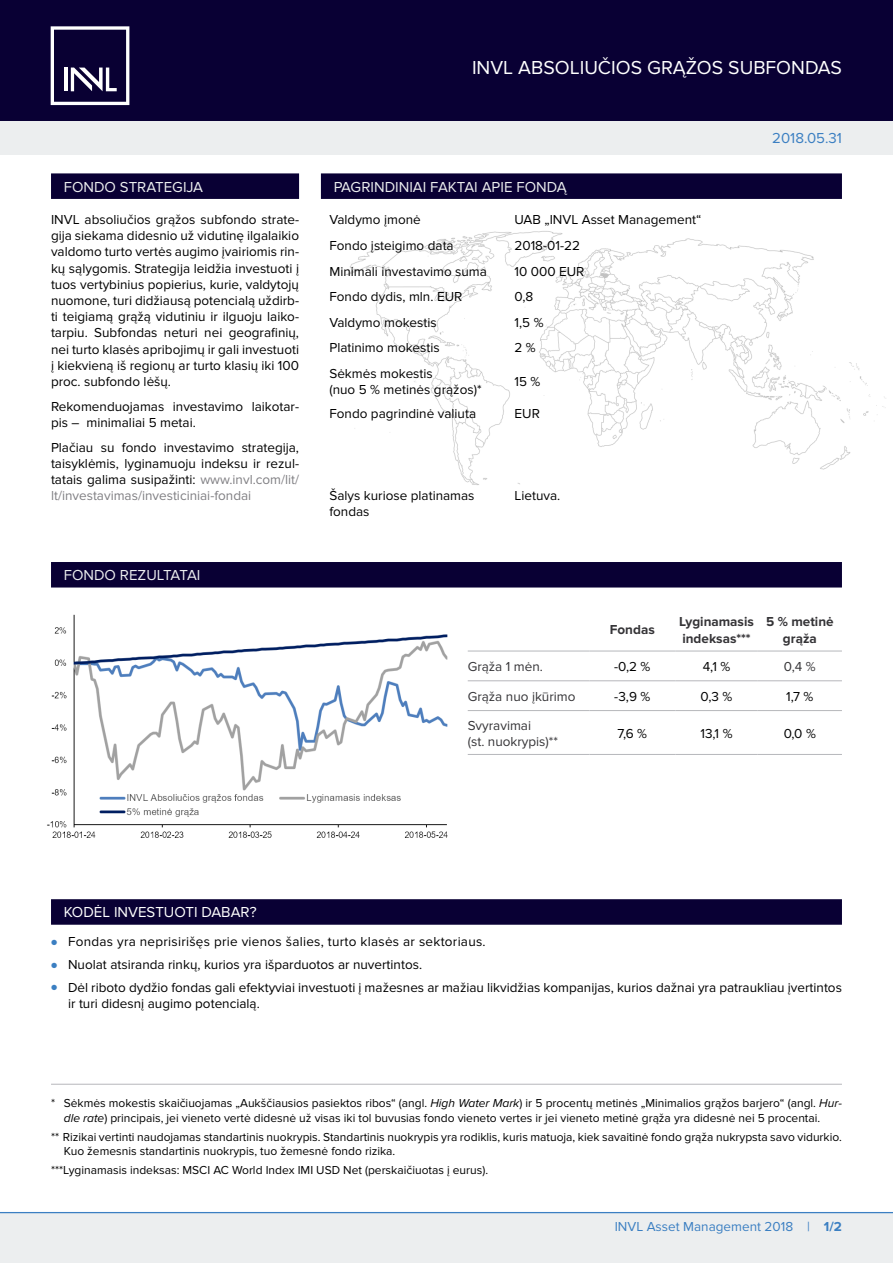
<style>
.page{position:relative;width:893px;height:1263px;background:#fff}
.page>*{position:absolute;margin:0;border:0;box-sizing:border-box;transform-origin:0 0}
.t1{font:19.5px "Proxima Nova";color:#fff}
.antraste_4_-_MĖLYNA{font:15px "Proxima Nova";color:#eceeef}
.antraste_2{font:15px "Proxima Nova";color:#fff}
.t2{font:15px "Proxima Nova";color:#3b7fc2}
.textas_justify{font:13.5px/16.2px "Proxima Nova";color:#000}
.textas_justify-2{font:13.5px "Proxima Nova";letter-spacing:.02em;color:#000}
.t3{font:13.5px/16.2px "Proxima Nova";color:#353437}
.t4{font:700 13.5px/16.2px "Proxima Nova";color:#353437}
.t5{font:13.5px "Proxima Nova";color:#3b7fc2}
.t6{font:12px/14.4px "Proxima Nova";color:#000}
.s1{color:#807f83}
.s2{font-weight:300;font-size:9px;color:#3b7fc2}
.s3{font-style:italic}
.s4{font-weight:700}
</style>
<div class="page">
<div style="left:0;top:117px;width:893px;height:37px;background:#eceeef"></div>
<div style="left:0;top:0;width:893px;height:120px;background:#090034"></div>
<div style="left:0;top:1212px;width:893px;height:51px;background:#eceeef"></div>
<hr style="left:0;top:1212px;width:893px;height:1px;background:#3b7fc2">
<svg style="left:51px;top:26px;width:78px;height:79px"></svg>
<img style="left:345px;top:231px;width:541px;height:254px">
<div style="left:51px;top:173px;width:248px;height:26px;background:#090034"></div>
<div style="left:321px;top:173px;width:521px;height:26px;background:#090034"></div>
<div style="left:51px;top:562px;width:791px;height:25px;background:#090034"></div>
<hr style="left:468px;top:651px;width:121px;height:1px;background:#b6b7bb">
<hr style="left:589px;top:651px;width:86px;height:1px;background:#b6b7bb">
<hr style="left:675px;top:651px;width:83px;height:1px;background:#b6b7bb">
<hr style="left:758px;top:651px;width:84px;height:1px;background:#b6b7bb">
<hr style="left:468px;top:680px;width:121px;height:1px;background:#b6b7bb">
<hr style="left:589px;top:680px;width:86px;height:1px;background:#b6b7bb">
<hr style="left:675px;top:680px;width:83px;height:1px;background:#b6b7bb">
<hr style="left:758px;top:680px;width:84px;height:1px;background:#b6b7bb">
<hr style="left:468px;top:710px;width:121px;height:1px;background:#b6b7bb">
<hr style="left:589px;top:710px;width:86px;height:1px;background:#b6b7bb">
<hr style="left:675px;top:710px;width:83px;height:1px;background:#b6b7bb">
<hr style="left:758px;top:710px;width:84px;height:1px;background:#b6b7bb">
<hr style="left:468px;top:754px;width:121px;height:1px;background:#b6b7bb">
<hr style="left:589px;top:754px;width:86px;height:1px;background:#b6b7bb">
<hr style="left:675px;top:754px;width:83px;height:1px;background:#b6b7bb">
<hr style="left:758px;top:754px;width:84px;height:1px;background:#b6b7bb">
<div style="left:51px;top:899px;width:791px;height:26px;background:#090034"></div>
<hr style="left:51px;top:1084px;width:791px;height:1px;background:#b6b7bb">
<img style="left:47px;top:614px;width:401px;height:224px">
<p class="t1" style="left:472px;top:56px;width:371px">INVL ABSOLIUČIOS GRĄŽOS SUBFONDAS</p>
<p class="antraste_4_-_MĖLYNA" style="left:64px;top:178px;width:141px">FONDO STRATEGIJA</p>
<p class="antraste_4_-_MĖLYNA" style="left:334px;top:178px;width:234px">PAGRINDINIAI FAKTAI APIE FONDĄ</p>
<p class="textas_justify" style="left:51px;top:212px;width:250px;text-align:justify">INVL absoliučios grąžos subfondo strate&shy;gija siekama didesnio už vidutinę ilgalaikio valdomo turto vertės augimo įvairiomis rin&shy;kų sąlygomis. Strategija leidžia investuoti į tuos vertybinius popierius, kurie, valdytojų nuomone, turi didžiausą potencialą uždirb&shy;ti teigiamą grąžą vidutiniu ir ilguoju laiko&shy;tarpiu. Subfondas neturi nei geografinių, nei turto klasės apribojimų ir gali investuoti į kiekvieną iš regionų ar turto klasių iki 100 proc. subfondo lėšų.</p>
<p class="textas_justify" style="left:51px;top:398px;width:250px">Rekomenduojamas investavimo laikotar&shy;pis – minimaliai 5 metai.</p>
<p class="textas_justify" style="left:51px;top:439px;width:250px;text-align:justify">Plačiau su fondo investavimo strategija, taisyklėmis, lyginamuoju indeksu ir rezul&shy;tatais galima susipažinti: <span class="s1">www.invl.com/lit/ lt/investavimas/investiciniai-fondai</span></p>
<p class="antraste_4_-_MĖLYNA" style="left:64px;top:567px;width:138px">FONDO REZULTATAI</p>
<p class="textas_justify" style="left:329px;top:212px;width:93px">Valdymo įmonė</p>
<p class="textas_justify" style="left:514px;top:212px;width:188px">UAB „INVL Asset Management“</p>
<p class="textas_justify" style="left:329px;top:238px;width:126px">Fondo įsteigimo data</p>
<p class="textas_justify" style="left:514px;top:238px;width:67px">2018-01-22</p>
<p class="textas_justify" style="left:329px;top:263px;width:159px">Minimali investavimo suma</p>
<p class="textas_justify" style="left:514px;top:263px;width:71px">10 000 EUR</p>
<p class="textas_justify" style="left:329px;top:289px;width:134px">Fondo dydis, mln. EUR</p>
<p class="textas_justify" style="left:514px;top:289px;width:20px">0,8</p>
<p class="textas_justify" style="left:329px;top:314px;width:109px">Valdymo mokestis</p>
<p class="textas_justify" style="left:514px;top:314px;width:30px">1,5 %</p>
<p class="textas_justify" style="left:329px;top:340px;width:112px">Platinimo mokestis</p>
<p class="textas_justify" style="left:514px;top:340px;width:23px">2 %</p>
<p class="textas_justify" style="left:329px;top:365px;width:154px">Sėkmės mokestis<br>(nuo 5 % metinės grąžos)*</p>
<p class="textas_justify" style="left:514px;top:373px;width:27px">15 %</p>
<p class="textas_justify" style="left:329px;top:406px;width:148px">Fondo pagrindinė valiuta</p>
<p class="textas_justify" style="left:514px;top:406px;width:27px">EUR</p>
<p class="textas_justify" style="left:329px;top:487px;width:147px">Šalys kuriose platinamas fondas</p>
<p class="textas_justify" style="left:514px;top:487px;width:47px">Lietuva.</p>
<p class="t2" style="left:772px;top:130px;width:71px">2018.05.31</p>
<p class="t4" style="left:610px;top:622px;width:46px">Fondas</p>
<p class="t4" style="left:679px;top:614px;width:76px">Lyginamasis indeksas***</p>
<p class="t4" style="left:766px;top:614px;width:69px;text-align:center">5 % metinė grąža</p>
<p class="t3" style="left:468px;top:659px;width:77px">Grąža 1 mėn.</p>
<p class="textas_justify" style="left:614px;top:659px;width:38px">-0,2 %</p>
<p class="textas_justify" style="left:703px;top:659px;width:29px">4,1 %</p>
<p class="t3" style="left:784px;top:659px;width:33px">0,4 %</p>
<p class="t3" style="left:468px;top:689px;width:109px">Grąža nuo įkūrimo</p>
<p class="textas_justify" style="left:614px;top:689px;width:38px">-3,9 %</p>
<p class="textas_justify" style="left:701px;top:689px;width:33px">0,3 %</p>
<p class="textas_justify" style="left:786px;top:689px;width:29px">1,7 %</p>
<p class="t3" style="left:468px;top:717px;width:92px">Svyravimai<br>(st. nuokrypis)**</p>
<p class="textas_justify" style="left:617px;top:725px;width:31px">7,6 %</p>
<p class="textas_justify" style="left:700px;top:725px;width:34px">13,1 %</p>
<p class="textas_justify" style="left:784px;top:725px;width:34px">0,0 %</p>
<p class="antraste_2" style="left:64px;top:904px;width:194px">KODĖL INVESTUOTI DABAR?</p>
<p class="textas_justify-2" style="left:51px;top:934px;width:436px"><span class="s2">●</span> Fondas yra neprisirišęs prie vienos šalies, turto klasės ar sektoriaus.</p>
<p class="textas_justify" style="left:51px;top:957px;width:373px"><span class="s2">●</span> Nuolat atsiranda rinkų, kurios yra išparduotos ar nuvertintos.</p>
<p class="textas_justify" style="left:68px;top:979px;width:775px;text-indent:-17px"><span class="s2">●</span> Dėl riboto dydžio fondas gali efektyviai investuoti į mažesnes ar mažiau likvidžias kompanijas, kurios dažnai yra patraukliau įvertintos ir turi didesnį augimo potencialą.</p>
<p class="t6" style="left:64px;top:1096px;width:780px;text-indent:-13px">* Sėkmės mokestis skaičiuojamas „Aukščiausios pasiektos ribos“ (angl. <span class="s3">High Water Mark</span>) ir 5 procentų metinės „Minimalios grąžos barjero“ (angl. <span class="s3">Hur&shy;dle rate</span>) principais, jei vieneto vertė didesnė už visas iki tol buvusias fondo vieneto vertes ir jei vieneto metinė grąža yra didesnė nei 5 procentai.</p>
<p class="t6" style="left:64px;top:1129px;width:780px;text-indent:-13px">** Rizikai vertinti naudojamas standartinis nuokrypis. Standartinis nuokrypis yra rodiklis, kuris matuoja, kiek savaitinė fondo grąža nukrypsta savo vidurkio.<br>Kuo žemesnis standartinis nuokrypis, tuo žemesnė fondo rizika.</p>
<p class="t6" style="left:51px;top:1162px;width:439px">***Lyginamasis indeksas: MSCI AC World Index IMI USD Net (perskaičiuotas į eurus).</p>
<p class="t5" style="left:615px;top:1219px;width:229px">INVL Asset Management 2018 | <span class="s4">1/2</span></p>
</div>
